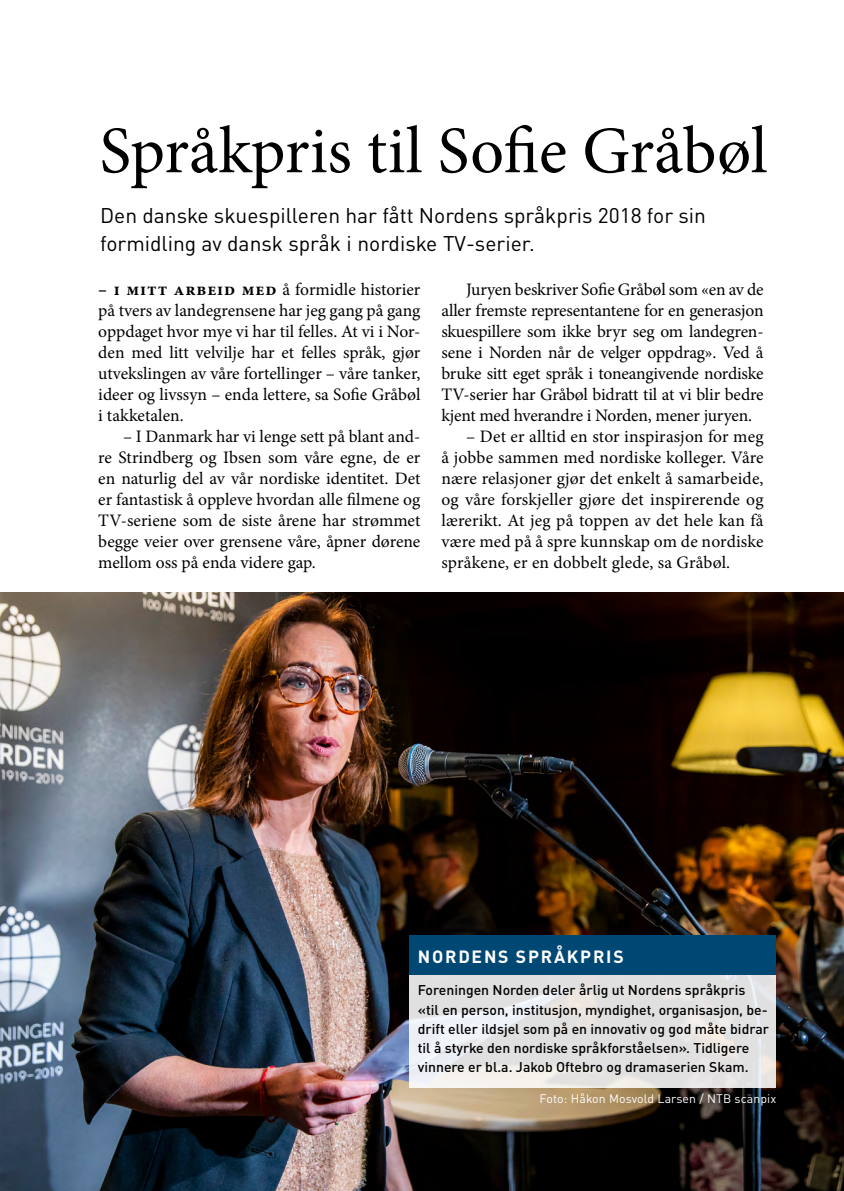
<style>
.page{position:relative;width:844px;height:1191px;background:#fff}
.page>*{position:absolute;margin:0;border:0;box-sizing:border-box;transform-origin:0 0}
.t1{font:66.5px "Minion Pro";letter-spacing:-.005em;color:#000}
.t2{font:21px/28px "DINOT";color:#000}
.t3{font:17.5px/21px "Minion Pro";color:#000;text-align:justify}
.t4{font:700 17.5px "DINOT";letter-spacing:.1em;color:#fff}
.t5{font:500 14px/19.2px "DINOT";color:#000}
.t6{font:12.25px "DINOT";letter-spacing:.01em;color:#fff}
.s1{font-weight:700}
</style>
<div class="page">
<img style="left:1px;top:593px;width:842px;height:598px">
<svg style="left:409px;top:975px;width:366px;height:112px;background:#e5e4e4"></svg>
<div style="left:409px;top:935px;width:366px;height:40px;background:#004874"></div>
<h1 class="t1" style="left:99px;top:106px;width:669px">Språkpris til Sofie Gråbøl</h1>
<p class="t2" style="left:100px;top:201px;width:607px">Den danske skuespilleren har fått Nordens språkpris 2018 for sin formidling av dansk språk i nordiske TV-serier.</p>
<p class="t3" style="left:98px;top:279px;width:323px"><span class="s1">– i mitt arbeid med</span> å formidle historier på tvers av landegrensene har jeg gang på gang oppdaget hvor mye vi har til felles. At vi i Nor&shy;den med litt velvilje har et felles språk, gjør utvekslingen av våre fortellinger – våre tanker, ideer og livssyn – enda lettere, sa Sofie Gråbøl i takketalen.</p>
<p class="t3" style="left:98px;top:426px;width:323px;text-indent:25px">– I Danmark har vi lenge sett på blant and&shy;re Strindberg og Ibsen som våre egne, de er en naturlig del av vår nordiske identitet. Det er fantastisk å oppleve hvordan alle filmene og TV-seriene som de siste årene har strømmet begge veier over grensene våre, åpner dørene mellom oss på enda videre gap.</p>
<p class="t3" style="left:441px;top:279px;width:323px;text-indent:25px">Juryen beskriver Sofie Gråbøl som «en av de aller fremste representantene for en generasjon skuespillere som ikke bryr seg om landegren&shy;sene i Norden når de velger oppdrag». Ved å bruke sitt eget språk i toneangivende nordiske TV-serier har Gråbøl bidratt til at vi blir bedre kjent med hverandre i Norden, mener juryen.</p>
<p class="t3" style="left:441px;top:426px;width:323px;text-indent:25px">– Det er alltid en stor inspirasjon for meg å jobbe sammen med nordiske kolleger. Våre nære relasjoner gjør det enkelt å samarbeide, og våre forskjeller gjøre det inspirerende og lærerikt. At jeg på toppen av det hele kan få være med på å spre kunnskap om de nordiske språkene, er en dobbelt glede, sa Gråbøl.</p>
<p class="t4" style="left:418px;top:945px;width:207px">NORDENS SPRÅKPRIS</p>
<p class="t5" style="left:417px;top:980px;width:352px">Foreningen Norden deler årlig ut Nordens språkpris «til en person, institusjon, myndighet, organisasjon, be&shy;drift eller ildsjel som på en innovativ og god måte bidrar til å styrke den nordiske språkforståelsen». Tidligere vinnere er bl.a. Jakob Oftebro og dramaserien Skam.</p>
<p class="t6" style="left:539px;top:1090px;width:238px">Foto: Håkon Mosvold Larsen / NTB scanpix</p>
</div>
